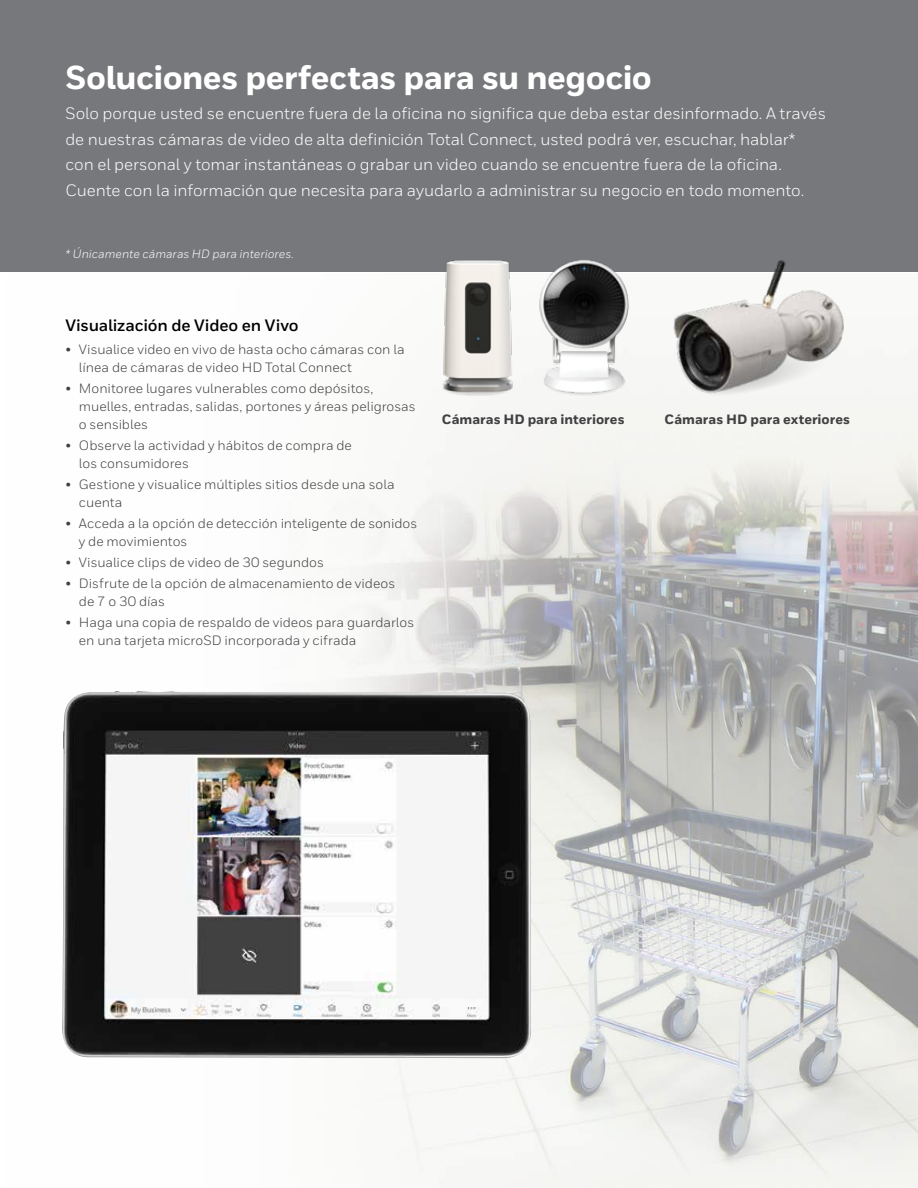
<style>
.page{position:relative;width:918px;height:1188px;background:#fff}
.page>*{position:absolute;margin:0;border:0;box-sizing:border-box;transform-origin:0 0}
.t1{font:800 33px "Honeywell Sans";letter-spacing:-.015em;color:#fff}
.t2{font:16.5px/25.5px "Honeywell Sans";letter-spacing:-.01em;color:#fff}
.t3{font:700 16.5px "Honeywell Sans";letter-spacing:-.01em;color:#000}
.t4{font:13.5px/18px "Honeywell Sans";color:#414042}
.t5{font:800 13.5px "Honeywell Sans";color:#414042}
.t6{font:italic 12px "Honeywell Sans";color:#fff}
</style>
<div class="page">
<img style="left:335px;top:349px;width:583px;height:839px">
<div style="left:0;top:0;width:918px;height:272px;background:#77787b"></div>
<img style="left:667px;top:260px;width:184px;height:145px">
<svg style="left:698px;top:349px;width:138px;height:49px"></svg>
<img style="left:532px;top:260px;width:109px;height:141px">
<img style="left:422px;top:260px;width:108px;height:143px">
<svg style="left:442px;top:381px;width:70px;height:15px"></svg>
<img style="left:62px;top:691px;width:469px;height:367px">
<h1 class="t1" style="left:65px;top:58px;width:588px">Soluciones perfectas para su negocio</h1>
<p class="t2" style="left:65px;top:101px;width:762px">Solo porque usted se encuentre fuera de la oficina no significa que deba estar desinformado. A través de nuestras cámaras de video de alta definición Total Connect, usted podrá ver, escuchar, hablar* con el personal y tomar instantáneas o grabar un video cuando se encuentre fuera de la oficina.<br>Cuente con la información que necesita para ayudarlo a administrar su negocio en todo momento.</p>
<p class="t6" style="left:65px;top:247px;width:230px">* Únicamente cámaras HD para interiores.</p>
<p class="t3" style="left:65px;top:315px;width:235px">Visualización de Video en Vivo</p>
<p class="t4" style="left:79px;top:340px;width:327px;text-indent:-14px">• Visualice video en vivo de hasta ocho cámaras con la línea de cámaras de video HD Total Connect</p>
<p class="t4" style="left:79px;top:379px;width:338px;text-indent:-14px">• Monitoree lugares vulnerables como depósitos, muelles, entradas, salidas, portones y áreas peligrosas o sensibles</p>
<p class="t4" style="left:79px;top:436px;width:274px;text-indent:-14px">• Observe la actividad y hábitos de compra de los consumidores</p>
<p class="t4" style="left:79px;top:475px;width:317px;text-indent:-14px">• Gestione y visualice múltiples sitios desde una sola cuenta</p>
<p class="t4" style="left:79px;top:514px;width:340px;text-indent:-14px">• Acceda a la opción de detección inteligente de sonidos y de movimientos</p>
<p class="t4" style="left:65px;top:553px;width:260px">• Visualice clips de video de 30 segundos</p>
<p class="t4" style="left:79px;top:574px;width:318px;text-indent:-14px">• Disfrute de la opción de almacenamiento de videos de 7 o 30 días</p>
<p class="t4" style="left:79px;top:613px;width:337px;text-indent:-14px">• Haga una copia de respaldo de videos para guardarlos en una tarjeta microSD incorporada y cifrada</p>
<p class="t5" style="left:442px;top:411px;width:184px">Cámaras HD para interiores</p>
<p class="t5" style="left:665px;top:411px;width:187px">Cámaras HD para exteriores</p>
</div>
